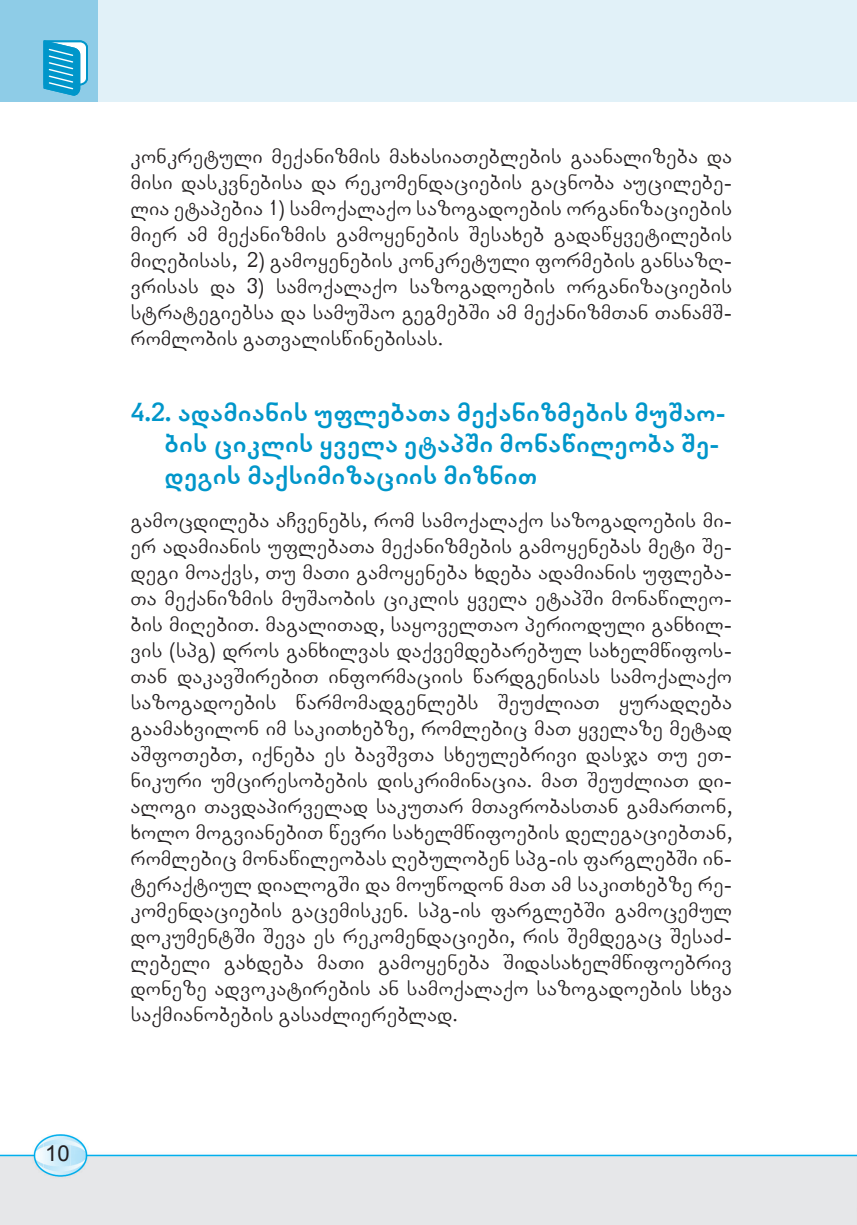
<style>
.page{position:relative;width:857px;height:1225px;background:#fff}
.page>*{position:absolute;margin:0;border:0;box-sizing:border-box;transform-origin:0 0}
.qvetavi{font:700 26px/31.2px "Kolhety";color:#0096ca}
.t1{font:22px "Arial";color:#231f20}
.t2{font:21px/26px "Kolhety Normal";color:#231f20;text-align:justify}
</style>
<div class="page">
<div style="left:98px;top:0;width:758px;height:101px;background:#e1f1f8"></div>
<div style="left:0;top:0;width:98px;height:101px;background:#8ecce7"></div>
<svg style="left:43px;top:40px;width:45px;height:55px"></svg>
<img style="left:0;top:1134px;width:856px;height:91px">
<p class="t1" style="left:45px;top:1139px;width:26px">10</p>
<p class="t2" style="left:130px;top:144px;width:603px">KONKRETULI MEQANIZMIS MAXASIATEBLEBIS GAANALIZEBA DA MISI DASKVNEBISA DA REKOMENDACIEBIS GACNOBA AUCILEBE-LIA ETAPEBIA 1) SAMOQALAQO SAZOGADOEBIS ORGANIZACIEBIS MIER AM MEQANIZMIS GAMOYENEBIS SESAXEB GADAWYVETILEBIS MIREBISAS, 2) GAMOYENEBIS KONKRETULI FORMEBIS GANSAZR-VRISAS DA 3) SAMOQALAQO SAZOGADOEBIS ORGANIZACIEBIS STRATEGIEBSA DA SAMUSAO GEGMEBSI AM MEQANIZMTAN TANAMS-ROMLOBIS GATVALISWINEBISAS.</p>
<p class="qvetavi" style="left:164px;top:399px;width:562px;text-indent:-34px">4.2. ADAMIANIS UFLEBATA MEQANIZMEBIS MUSAO-<br>BIS CIKLIS YVELA ETAPSI MONAWILEOBA SE-<br>DEGIS MAQSIMIZACIIS MIZNIT</p>
<p class="t2" style="left:130px;top:508px;width:603px">GAMOCDILEBA ACVENEBS, ROM SAMOQALAQO SAZOGADOEBIS MI-ER ADAMIANIS UFLEBATA MEQANIZMEBIS GAMOYENEBAS METI SE-DEGI MOAQVS, TU MATI GAMOYENEBA XDEBA ADAMIANIS UFLEBA-TA MEQANIZMIS MUSAOBIS CIKLIS YVELA ETAPSI MONAWILEO-BIS MIREBIT. MAGALITAD, SAYOVELTAO PERIODULI GANXIL-VIS (SPG) DROS GANXILVAS DAQVEMDEBAREBUL SAXELMWIFOS-TAN DAKAVSIREBIT INFORMACIIS WARDGENISAS SAMOQALAQO SAZOGADOEBIS WARMOMADGENLEBS SEUZLIAT YURADREBA GAAMAXVILON IM SAKITXEBZE, ROMLEBIC MAT YVELAZE METAD ASFOTEBT, IQNEBA ES BAVSVTA SXEULEBRIVI DASJA TU ET-NIKURI UMCIRESOBEBIS DISKRIMINACIA. MAT SEUZLIAT DI-ALOGI TAVDAPIRVELAD SAKUTAR MTAVROBASTAN GAMARTON, XOLO MOGVIANEBIT WEVRI SAXELMWIFOEBIS DELEGACIEBTAN, ROMLEBIC MONAWILEOBAS REBULOBEN SPG-IS FARGLEBSI IN-TERAQTIUL DIALOGSI DA MOUWODON MAT AM SAKITXEBZE RE-KOMENDACIEBIS GACEMISKEN. SPG-IS FARGLEBSI GAMOCEMUL DOKUMENTSI SEVA ES REKOMENDACIEBI, RIS SEMDEGAC SESAZ-LEBELI GAXDEBA MATI GAMOYENEBA SIDASAXELMWIFOEBRIV DONEZE ADVOKATIREBIS AN SAMOQALAQO SAZOGADOEBIS SXVA SAQMIANOBEBIS GASAZLIEREBLAD.</p>
</div>
